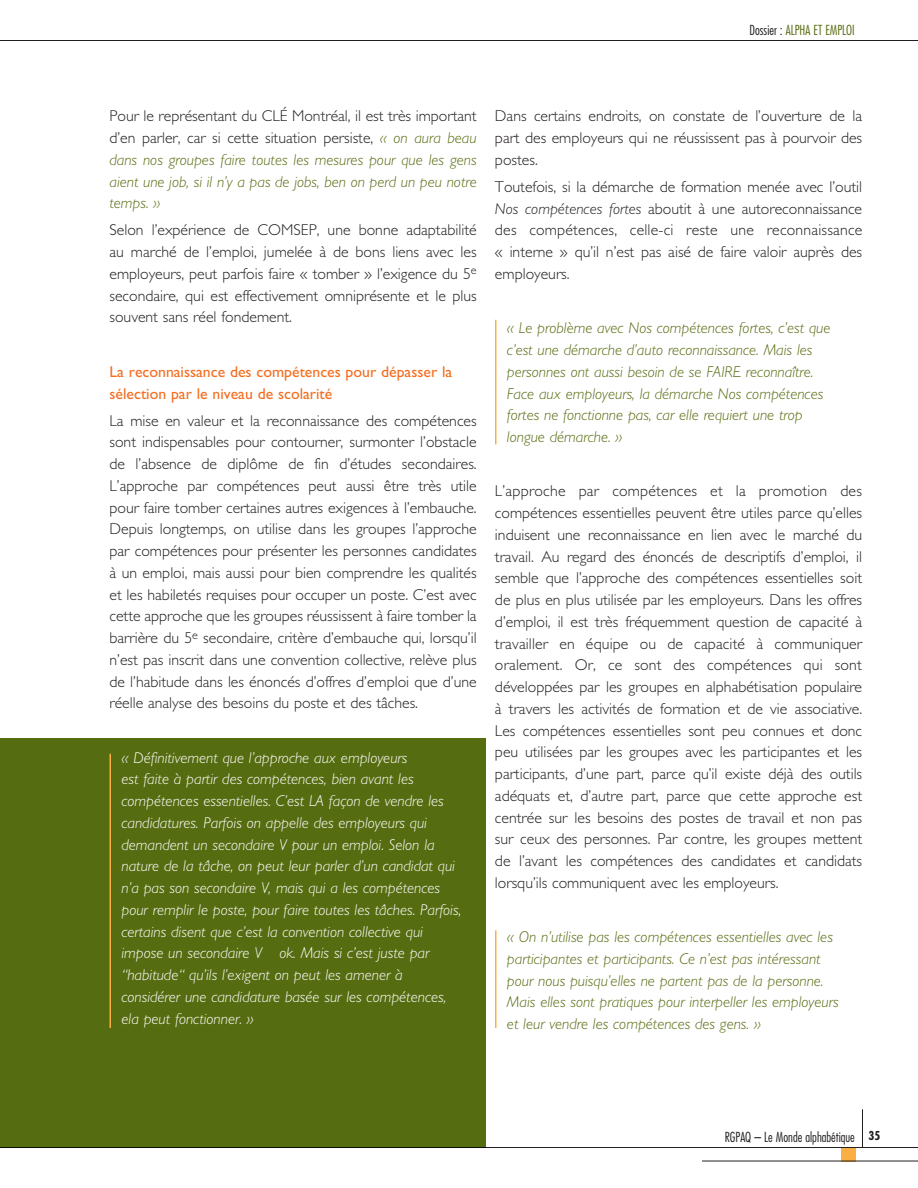
<style>
.page{position:relative;width:918px;height:1188px;background:#fff}
.page>*{position:absolute;margin:0;border:0;box-sizing:border-box;transform-origin:0 0}
.t1{font:300 15.75px/21.8px "Gill Sans";color:#231f20;text-align:justify}
.t2{font:italic 300 15.75px/21.8px "Gill Sans";color:#566c10;text-align:justify}
.t3{font:italic 300 15.75px/21.8px "Gill Sans";color:#fff}
.t4{font:15.75px/21.8px "Gill Sans";color:#f36e21}
.t5{font:300 condensed 13.5px "Futura";color:#231f20}
.t6{font:300 condensed 13.5px "Futura";color:#566c10}
.s1{color:#231f20}
.s2{font-style:normal;color:#231f20}
.s3{font-style:italic}
.s4{font-weight:700;font-size:12px}
</style>
<div class="page">
<div style="left:842px;top:1147px;width:14px;height:14px;background:#f9af43"></div>
<hr style="left:0;top:1147px;width:918px;height:1px;background:#231f20">
<hr style="left:702px;top:1161px;width:216px;height:1px;background:#231f20">
<hr style="left:862px;top:1109px;width:1px;height:39px;background:#231f20">
<div style="left:0;top:739px;width:486px;height:409px;background:#566c10"></div>
<hr style="left:0;top:40px;width:918px;height:1px;background:#231f20">
<hr style="left:110px;top:754px;width:1px;height:274px;background:#f9af43">
<hr style="left:495px;top:320px;width:1px;height:124px;background:#f9af43">
<hr style="left:495px;top:930px;width:1px;height:98px;background:#f9af43">
<p class="t6" style="left:750px;top:22px;width:107px"><span class="s1">Dossier :</span> ALPHA ET EMPLOI</p>
<p class="t2" style="left:110px;top:105px;width:369px"><span class="s2">Pour le représentant du CLé Montréal, il est très important d’en parler, car si cette situation persiste,</span> « on aura beau dans nos groupes faire toutes les mesures pour que les gens aient une job, si il n’y a pas de jobs, ben on perd un peu notre temps. »</p>
<p class="t1" style="left:110px;top:219px;width:369px">Selon l’expérience de COMSEP, une bonne adaptabilité au marché de l’emploi, jumelée à de bons liens avec les employeurs, peut parfois faire « tomber » l’exigence du 5<sup>e </sup>secondaire, qui est effectivement omniprésente et le plus souvent sans réel fondement.</p>
<p class="t4" style="left:110px;top:361px;width:344px">La reconnaissance des compétences pour dépasser la sélection par le niveau de scolarité</p>
<p class="t1" style="left:109px;top:410px;width:369px">La mise en valeur et la reconnaissance des compétences sont indispensables pour contourner, surmonter l’obstacle de l’absence de diplôme de fin d’études secondaires.<br>L’approche par compétences peut aussi être très utile pour faire tomber certaines autres exigences à l’embauche.<br>Depuis longtemps, on utilise dans les groupes l’approche par compétences pour présenter les personnes candidates à un emploi, mais aussi pour bien comprendre les qualités et les habiletés requises pour occuper un poste. C’est avec cette approche que les groupes réussissent à faire tomber la barrière du 5<sup>e</sup> secondaire, critère d’embauche qui, lorsqu’il n’est pas inscrit dans une convention collective, relève plus de l’habitude dans les énoncés d’offres d’emploi que d’une réelle analyse des besoins du poste et des tâches.</p>
<p class="t3" style="left:122px;top:747px;width:341px">« Définitivement que l’approche aux employeurs<br>est faite à partir des compétences, bien avant les compétences essentielles. C’est LA façon de vendre les candidatures. Parfois on appelle des employeurs qui demandent un secondaire V pour un emploi. Selon la nature de la tâche, on peut leur parler d’un candidat qui n’a pas son secondaire V, mais qui a les compétences pour remplir le poste, pour faire toutes les tâches. Parfois, certains disent que c’est la convention collective qui impose un secondaire V ok. Mais si c’est juste par “habitude“ qu’ils l’exigent on peut les amener à considérer une candidature basée sur les compétences, ela peut fonctionner. »</p>
<p class="t1" style="left:495px;top:105px;width:369px">Dans certains endroits, on constate de l’ouverture de la part des employeurs qui ne réussissent pas à pourvoir des postes.</p>
<p class="t1" style="left:495px;top:176px;width:369px">Toutefois, si la démarche de formation menée avec l’outil <span class="s3">Nos compétences fortes</span> aboutit à une autoreconnaissance des compétences, celle-ci reste une reconnaissance « interne » qu’il n’est pas aisé de faire valoir auprès des employeurs.</p>
<p class="t2" style="left:507px;top:317px;width:325px">« Le problème avec Nos compétences fortes, c’est que</p>
<p class="t2" style="left:507px;top:339px;width:307px">c’est une démarche d’auto reconnaissance. Mais les</p>
<p class="t2" style="left:507px;top:361px;width:308px">personnes ont aussi besoin de se FAIRE reconnaître.</p>
<p class="t2" style="left:507px;top:383px;width:318px">Face aux employeurs, la démarche Nos compétences</p>
<p class="t2" style="left:507px;top:404px;width:297px">fortes ne fonctionne pas, car elle requiert une trop</p>
<p class="t2" style="left:507px;top:426px;width:117px">longue démarche. »</p>
<p class="t1" style="left:495px;top:480px;width:369px">L’approche par compétences et la promotion des compétences essentielles peuvent être utiles parce qu’elles induisent une reconnaissance en lien avec le marché du travail. Au regard des énoncés de descriptifs d’emploi, il semble que l’approche des compétences essentielles soit de plus en plus utilisée par les employeurs. Dans les offres d’emploi, il est très fréquemment question de capacité à travailler en équipe ou de capacité à communiquer oralement. Or, ce sont des compétences qui sont développées par les groupes en alphabétisation populaire à travers les activités de formation et de vie associative.<br>Les compétences essentielles sont peu connues et donc peu utilisées par les groupes avec les participantes et les participants, d’une part, parce qu’il existe déjà des outils adéquats et, d’autre part, parce que cette approche est centrée sur les besoins des postes de travail et non pas sur ceux des personnes. Par contre, les groupes mettent de l’avant les compétences des candidates et candidats lorsqu’ils communiquent avec les employeurs.</p>
<p class="t2" style="left:507px;top:926px;width:333px;text-align:left">« On n’utilise pas les compétences essentielles avec les participantes et participants. Ce n’est pas intéressant pour nous puisqu’elles ne partent pas de la personne.<br>Mais elles sont pratiques pour interpeller les employeurs et leur vendre les compétences des gens. »</p>
<p class="t5" style="left:725px;top:1129px;width:157px">RGPAQ – Le Monde alphabétique <span class="s4">35</span></p>
</div>
